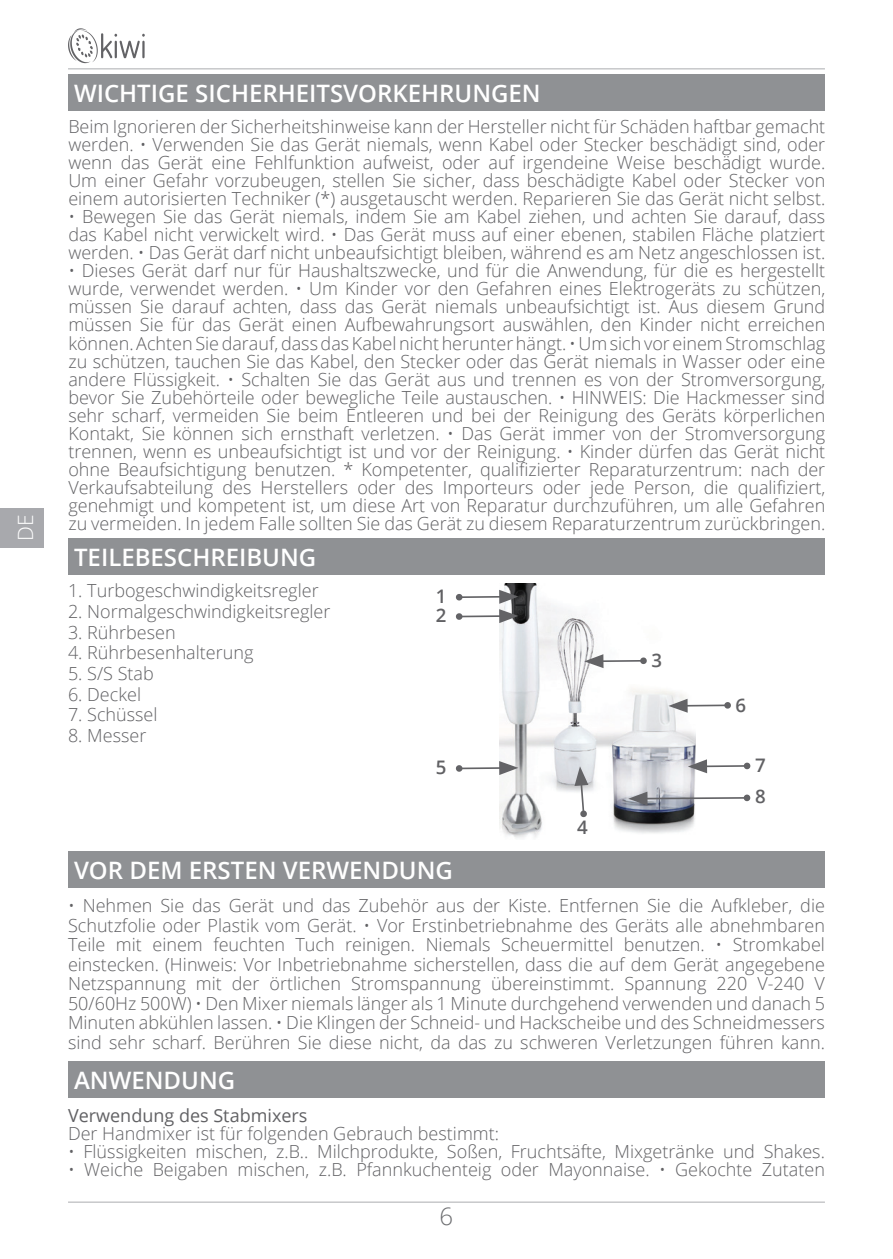
<style>
.page{position:relative;width:893px;height:1259px;background:#fff}
.page>*{position:absolute;margin:0;border:0;box-sizing:border-box;transform-origin:0 0}
.t1{font:600 24px "Open Sans";color:#fff}
.t2{font:300 24px "Open Sans";color:#6c6d70}
.t3{font:300 21px "Open Sans";color:#fff}
.t4{font:600 18.6px/30.3px "Open Sans";color:#616164}
.t5{font:300 18px/18px "Open Sans";color:#616164;text-align:justify}
.t6{font:18px "Open Sans";color:#616164}
</style>
<div class="page">
<hr style="left:68px;top:1201px;width:757px;height:2px;background:#c7c8ca">
<hr style="left:68px;top:68px;width:757px;height:2px;background:#c7c8ca">
<div style="left:0;top:508px;width:44px;height:39px;background:#a8a9ad"></div>
<svg style="left:68px;top:28px;width:77px;height:35px"></svg>
<div style="left:68px;top:74px;width:757px;height:37px;background:#8f9194"></div>
<div style="left:68px;top:538px;width:757px;height:37px;background:#8f9194"></div>
<div style="left:68px;top:851px;width:757px;height:37px;background:#8f9194"></div>
<div style="left:68px;top:1061px;width:757px;height:37px;background:#8f9194"></div>
<img style="left:499px;top:583px;width:196px;height:255px">
<hr style="left:459px;top:615px;width:45px;height:2px;background:#636366">
<div style="left:455px;top:613px;width:8px;height:7px;background:#636366;border-radius:2px"></div>
<hr style="left:459px;top:767px;width:45px;height:2px;background:#636366">
<svg style="left:455px;top:764px;width:8px;height:8px"></svg>
<svg style="left:499px;top:761px;width:19px;height:14px"></svg>
<hr style="left:599px;top:660px;width:44px;height:2px;background:#636366">
<div style="left:640px;top:657px;width:7px;height:7px;background:#636366;border-radius:2px"></div>
<svg style="left:584px;top:654px;width:19px;height:14px"></svg>
<hr style="left:683px;top:704px;width:45px;height:2px;background:#636366">
<svg style="left:724px;top:701px;width:7px;height:8px"></svg>
<svg style="left:668px;top:699px;width:20px;height:13px"></svg>
<hr style="left:702px;top:765px;width:45px;height:2px;background:#636366">
<svg style="left:743px;top:762px;width:8px;height:7px"></svg>
<svg style="left:688px;top:759px;width:19px;height:14px"></svg>
<hr style="left:643px;top:797px;width:104px;height:2px;background:#636366">
<div style="left:743px;top:794px;width:8px;height:7px;background:#636366;border-radius:2px"></div>
<svg style="left:628px;top:791px;width:19px;height:14px"></svg>
<div style="left:580px;top:810px;width:7px;height:7px;background:#636366;border-radius:2px"></div>
<svg style="left:574px;top:766px;width:14px;height:49px"></svg>
<hr style="left:459px;top:596px;width:45px;height:2px;background:#636366">
<svg style="left:455px;top:593px;width:8px;height:8px"></svg>
<svg style="left:499px;top:590px;width:19px;height:33px"></svg>
<p class="t3" style="left:11px;top:541px;width:28px;rotate:-90deg">DE</p>
<h1 class="t1" style="left:74px;top:77px;width:468px">WICHTIGE SICHERHEITSVORKEHRUNGEN</h1>
<p class="t5" style="left:68px;top:117px;width:758px">Beim Ignorieren der Sicherheitshinweise kann der Hersteller nicht für Schäden haftbar gemacht werden. • Verwenden Sie das Gerät niemals, wenn Kabel oder Stecker beschädigt sind, oder wenn das Gerät eine Fehlfunktion aufweist, oder auf irgendeine Weise beschädigt wurde.<br>Um einer Gefahr vorzubeugen, stellen Sie sicher, dass beschädigte Kabel oder Stecker von einem autorisierten Techniker (*) ausgetauscht werden. Reparieren Sie das Gerät nicht selbst.</p>
<p class="t5" style="left:68px;top:207px;width:758px">• Bewegen Sie das Gerät niemals, indem Sie am Kabel ziehen, und achten Sie darauf, dass das Kabel nicht verwickelt wird. • Das Gerät muss auf einer ebenen, stabilen Fläche platziert werden. • Das Gerät darf nicht unbeaufsichtigt bleiben, während es am Netz angeschlossen ist.</p>
<p class="t5" style="left:68px;top:261px;width:758px">• Dieses Gerät darf nur für Haushaltszwecke, und für die Anwendung, für die es hergestellt wurde, verwendet werden. • Um Kinder vor den Gefahren eines Elektrogeräts zu schützen, müssen Sie darauf achten, dass das Gerät niemals unbeaufsichtigt ist. Aus diesem Grund müssen Sie für das Gerät einen Aufbewahrungsort auswählen, den Kinder nicht erreichen können. Achten Sie darauf, dass das Kabel nicht herunter hängt. • Um sich vor einem Stromschlag zu schützen, tauchen Sie das Kabel, den Stecker oder das Gerät niemals in Wasser oder eine andere Flüssigkeit. • Schalten Sie das Gerät aus und trennen es von der Stromversorgung, bevor Sie Zubehörteile oder bewegliche Teile austauschen. • HINWEIS: Die Hackmesser sind sehr scharf, vermeiden Sie beim Entleeren und bei der Reinigung des Geräts körperlichen Kontakt, Sie können sich ernsthaft verletzen. • Das Gerät immer von der Stromversorgung trennen, wenn es unbeaufsichtigt ist und vor der Reinigung. • Kinder dürfen das Gerät nicht ohne Beaufsichtigung benutzen. * Kompetenter, qualifizierter Reparaturzentrum: nach der Verkaufsabteilung des Herstellers oder des Importeurs oder jede Person, die qualifiziert, genehmigt und kompetent ist, um diese Art von Reparatur durchzuführen, um alle Gefahren zu vermeiden. In jedem Falle sollten Sie das Gerät zu diesem Reparaturzentrum zurückbringen.</p>
<h1 class="t1" style="left:74px;top:540px;width:244px">TEILEBESCHREIBUNG</h1>
<p class="t5" style="left:68px;top:581px;width:252px">1. Turbogeschwindigkeitsregler</p>
<p class="t5" style="left:68px;top:602px;width:264px">2. Normalgeschwindigkeitsregler</p>
<p class="t5" style="left:68px;top:622px;width:109px">3. Rührbesen</p>
<p class="t5" style="left:68px;top:643px;width:187px">4. Rührbesenhalterung</p>
<p class="t5" style="left:68px;top:664px;width:87px">5. S/S Stab</p>
<p class="t5" style="left:68px;top:684px;width:75px">6. Deckel</p>
<p class="t5" style="left:68px;top:705px;width:91px">7. Schüssel</p>
<p class="t5" style="left:68px;top:726px;width:80px">8. Messer</p>
<p class="t4" style="left:436px;top:580px;width:12px">1</p>
<p class="t4" style="left:436px;top:600px;width:12px">2</p>
<p class="t4" style="left:436px;top:752px;width:12px">5</p>
<h1 class="t1" style="left:74px;top:853px;width:380px">VOR DEM ERSTEN VERWENDUNG</h1>
<p class="t4" style="left:577px;top:812px;width:12px">4</p>
<p class="t4" style="left:651px;top:645px;width:12px">3</p>
<p class="t4" style="left:735px;top:689px;width:12px">6</p>
<p class="t4" style="left:755px;top:750px;width:12px">7<br>8</p>
<p class="t5" style="left:68px;top:895px;width:758px;line-height:19.5px">• Nehmen Sie das Gerät und das Zubehör aus der Kiste. Entfernen Sie die Aufkleber, die Schutzfolie oder Plastik vom Gerät. • Vor Erstinbetriebnahme des Geräts alle abnehmbaren Teile mit einem feuchten Tuch reinigen. Niemals Scheuermittel benutzen. • Stromkabel einstecken. (Hinweis: Vor Inbetriebnahme sicherstellen, dass die auf dem Gerät angegebene Netzspannung mit der örtlichen Stromspannung übereinstimmt. Spannung 220 V-240 V 50/60Hz 500W) • Den Mixer niemals länger als 1 Minute durchgehend verwenden und danach 5<br>Minuten abkühlen lassen. • Die Klingen der Schneid- und Hackscheibe und des Schneidmessers sind sehr scharf. Berühren Sie diese nicht, da das zu schweren Verletzungen führen kann.</p>
<h1 class="t1" style="left:74px;top:1063px;width:163px">ANWENDUNG</h1>
<p class="t6" style="left:68px;top:1103px;width:241px">Verwendung des Stabmixers</p>
<p class="t5" style="left:68px;top:1124px;width:433px">Der Handmixer ist für folgenden Gebrauch bestimmt:</p>
<p class="t5" style="left:68px;top:1142px;width:758px">• Flüssigkeiten mischen, z.B.. Milchprodukte, Soßen, Fruchtsäfte, Mixgetränke und Shakes.</p>
<p class="t5" style="left:68px;top:1160px;width:758px">• Weiche Beigaben mischen, z.B. Pfannkuchenteig oder Mayonnaise. • Gekochte Zutaten</p>
<h1 class="t2" style="left:440px;top:1200px;width:15px">6</h1>
</div>
